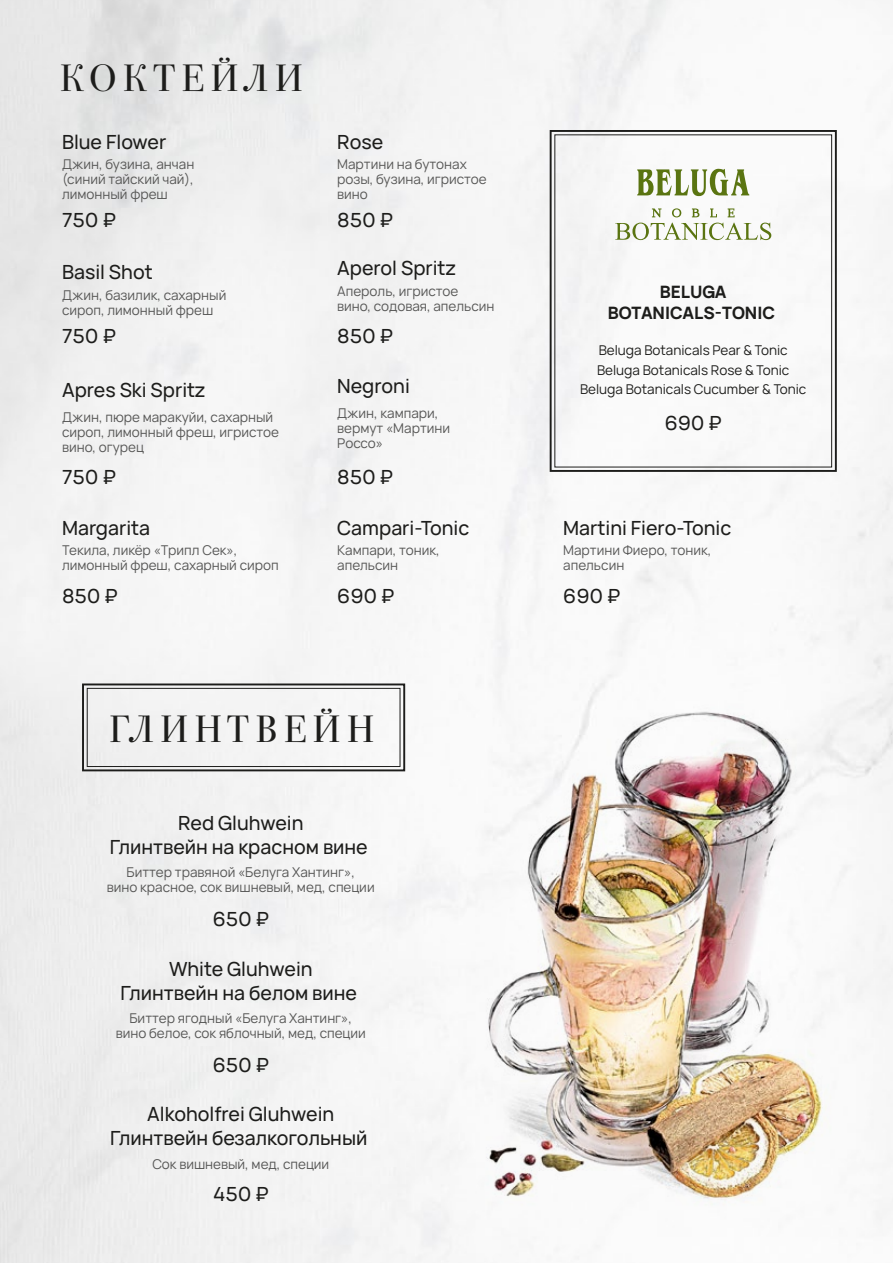
<style>
.page{position:relative;width:893px;height:1263px;background:#fff}
.page>*{position:absolute;margin:0;border:0;box-sizing:border-box;transform-origin:0 0}
.t1{font:38.1px "Bodoni Sev C";letter-spacing:.17em;color:#1d1d1b}
.t2{font:500 19.5px/24px "Vela Sans";color:#1d1d1b;text-align:center}
.t3{font:800 17.1px/21px "Vela Sans";color:#1d1d1b;text-align:center}
.t4{font:13.5px/15px "Vela Sans";color:#575756}
.t5{font:13.5px/19.5px "Vela Sans";color:#1d1d1b;text-align:center}
</style>
<div class="page">
<div style="left:550px;top:130px;width:287px;height:342px;border:2px solid #1d1d1b"></div>
<div style="left:87px;top:688px;width:313px;height:79px;border:1px solid #1d1d1b"></div>
<div style="left:82px;top:683px;width:323px;height:88px;border:2px solid #1d1d1b"></div>
<svg style="left:637px;top:169px;width:112px;height:27px"></svg>
<svg style="left:652px;top:208px;width:83px;height:9px"></svg>
<svg style="left:615px;top:223px;width:156px;height:17px"></svg>
<img style="left:434px;top:687px;width:446px;height:552px">
<h1 class="t1" style="left:60px;top:56px;width:244px">КОКТЕЙЛИ</h1>
<h2 class="t2" style="left:62px;top:129px;width:106px">Blue Flower</h2>
<h2 class="t2" style="left:337px;top:129px;width:48px">Rose</h2>
<p class="t4" style="left:62px;top:156px;width:134px;text-align:justify">Джин, бузина, анчан (синий тайский чай), лимонный фреш</p>
<p class="t4" style="left:337px;top:156px;width:151px">Мартини на бутонах розы, бузина, игристое вино</p>
<h2 class="t2" style="left:62px;top:207px;width:55px">750 ₽</h2>
<h2 class="t2" style="left:337px;top:207px;width:57px">850 ₽</h2>
<h2 class="t2" style="left:62px;top:258px;width:92px">Basil Shot</h2>
<h2 class="t2" style="left:337px;top:255px;width:120px">Aperol Spritz</h2>
<p class="t4" style="left:62px;top:287px;width:166px">Джин, базилик, сахарный сироп, лимонный фреш</p>
<p class="t4" style="left:337px;top:283px;width:159px">Апероль, игристое вино, содовая, апельсин</p>
<p class="t3" style="left:608px;top:280px;width:169px">BELUGA<br>BOTANICALS-TONIC</p>
<h2 class="t2" style="left:62px;top:323px;width:55px">750 ₽</h2>
<h2 class="t2" style="left:62px;top:376px;width:145px">Apres Ski Spritz</h2>
<h2 class="t2" style="left:337px;top:323px;width:57px">850 ₽</h2>
<h2 class="t2" style="left:337px;top:372px;width:74px">Negroni</h2>
<p class="t5" style="left:580px;top:340px;width:228px">Beluga Botanicals Pear &amp; Tonic<br>Beluga Botanicals Rose &amp; Tonic<br>Beluga Botanicals Cucumber &amp; Tonic</p>
<p class="t4" style="left:62px;top:408px;width:218px">Джин, пюре маракуйи, сахарный сироп, лимонный фреш, игристое вино, огурец</p>
<p class="t4" style="left:337px;top:405px;width:114px">Джин, кампари, вермут «Мартини<br>Россо»</p>
<h2 class="t2" style="left:665px;top:409px;width:59px">690 ₽</h2>
<h2 class="t2" style="left:62px;top:464px;width:55px">750 ₽</h2>
<h2 class="t2" style="left:337px;top:464px;width:57px">850 ₽</h2>
<h2 class="t2" style="left:62px;top:515px;width:90px">Margarita</h2>
<h2 class="t2" style="left:337px;top:515px;width:134px">Campari-Tonic</h2>
<h2 class="t2" style="left:563px;top:515px;width:170px">Martini Fiero-Tonic</h2>
<p class="t4" style="left:62px;top:542px;width:218px">Текила, ликёр «Трипл Сек», лимонный фреш, сахарный сироп</p>
<p class="t4" style="left:337px;top:542px;width:104px">Кампари, тоник, апельсин</p>
<p class="t4" style="left:563px;top:542px;width:150px">Мартини Фиеро, тоник, апельсин</p>
<h2 class="t2" style="left:62px;top:583px;width:57px">850 ₽</h2>
<h2 class="t2" style="left:337px;top:583px;width:59px">690 ₽</h2>
<h2 class="t2" style="left:563px;top:583px;width:59px">690 ₽</h2>
<h1 class="t1" style="left:109px;top:707px;width:266px">ГЛИНТВЕЙН</h1>
<h2 class="t2" style="left:110px;top:809px;width:259px">Red Gluhwein<br>Глинтвейн на красном вине</h2>
<p class="t4" style="left:107px;top:864px;width:269px;text-align:center">Биттер травяной «Белуга Хантинг»,<br>вино красное, сок вишневый, мед, специи</p>
<h2 class="t2" style="left:213px;top:905px;width:58px">650 ₽</h2>
<h2 class="t2" style="left:121px;top:955px;width:238px">White Gluhwein<br>Глинтвейн на белом вине</h2>
<p class="t4" style="left:116px;top:1010px;width:251px;text-align:center">Биттер ягодный «Белуга Хантинг», вино белое, сок яблочный, мед, специи</p>
<h2 class="t2" style="left:213px;top:1051px;width:58px">650 ₽</h2>
<h2 class="t2" style="left:110px;top:1101px;width:259px">Alkoholfrei Gluhwein<br>Глинтвейн безалкогольный</h2>
<p class="t4" style="left:152px;top:1155px;width:178px">Сок вишневый, мед, специи</p>
<h2 class="t2" style="left:213px;top:1181px;width:57px">450 ₽</h2>
</div>
